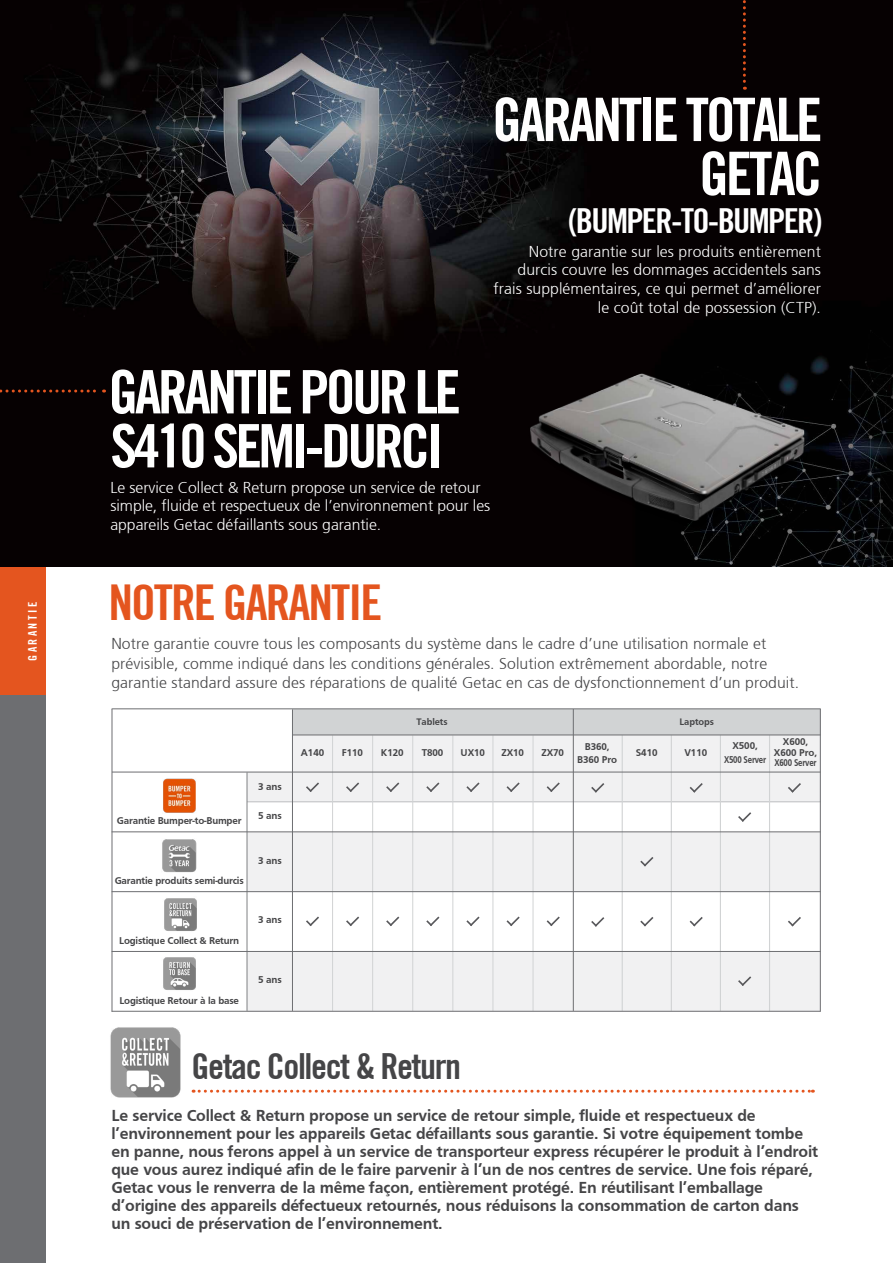
<style>
.page{position:relative;width:893px;height:1263px;background:#fff}
.page>*{position:absolute;margin:0;border:0;box-sizing:border-box;transform-origin:0 0}
.t1{font:700 condensed 60px/54px "Trade Gothic No.20";letter-spacing:-.06em;color:#fff}
.t2{font:700 condensed 49.5px "Trade Gothic No.20";letter-spacing:-.04em;color:#e4551f}
.t3{font:700 condensed 36px "Trade Gothic No.20";letter-spacing:-.04em;color:#454547}
.t4{font:700 condensed 34.5px "Trade Gothic No.20";letter-spacing:-.05em;color:#fff}
.t5{font:700 16.5px/18px "Frutiger";letter-spacing:-.01em;color:#454547}
.t6{font:300 15.75px/18.8px "Frutiger 45";letter-spacing:.005em;color:#fff}
.t7{font:300 15.75px/19.5px "Frutiger 45";letter-spacing:.005em;color:#454547}
.t8{font:700 condensed 12px "Trade Gothic No.20";letter-spacing:.2em;color:#fff}
.t9{font:700 10.2px/13.5px "Frutiger";letter-spacing:-.02em;color:#454547;text-align:center}
.t10{font:700 9.75px "Frutiger";letter-spacing:-.01em;color:#454547}
</style>
<div class="page">
<svg style="left:193px;top:1090px;width:620px;height:3px"></svg>
<div style="left:0;top:695px;width:45px;height:568px;background:#6d6e71"></div>
<div style="left:0;top:567px;width:45px;height:128px;background:#e4551f"></div>
<div style="left:292px;top:709px;width:529px;height:26px;background:#d1d3d4"></div>
<div style="left:292px;top:735px;width:529px;height:37px;background:#f1f1f2"></div>
<div style="left:247px;top:772px;width:574px;height:30px;background:#f1f1f2"></div>
<div style="left:247px;top:832px;width:573px;height:59px;background:#f1f1f2"></div>
<div style="left:247px;top:952px;width:573px;height:60px;background:#f1f1f2"></div>
<hr style="left:247px;top:801px;width:574px;height:1px;background:#bcbec0">
<hr style="left:332px;top:735px;width:1px;height:276px;background:#d1d3d4">
<hr style="left:372px;top:735px;width:1px;height:276px;background:#d1d3d4">
<hr style="left:412px;top:735px;width:1px;height:276px;background:#d1d3d4">
<hr style="left:452px;top:735px;width:1px;height:276px;background:#d1d3d4">
<hr style="left:493px;top:735px;width:1px;height:276px;background:#d1d3d4">
<hr style="left:533px;top:735px;width:1px;height:276px;background:#d1d3d4">
<hr style="left:292px;top:709px;width:1px;height:302px;background:#6d6e71">
<hr style="left:622px;top:735px;width:1px;height:276px;background:#d1d3d4">
<hr style="left:671px;top:735px;width:1px;height:276px;background:#d1d3d4">
<hr style="left:720px;top:735px;width:1px;height:276px;background:#d1d3d4">
<hr style="left:769px;top:735px;width:1px;height:276px;background:#d1d3d4">
<hr style="left:247px;top:772px;width:1px;height:239px;background:#808284">
<svg style="left:306px;top:782px;width:13px;height:10px"></svg>
<svg style="left:346px;top:782px;width:13px;height:10px"></svg>
<svg style="left:386px;top:782px;width:13px;height:10px"></svg>
<svg style="left:426px;top:782px;width:13px;height:10px"></svg>
<svg style="left:466px;top:782px;width:14px;height:10px"></svg>
<svg style="left:506px;top:782px;width:14px;height:10px"></svg>
<svg style="left:547px;top:782px;width:13px;height:10px"></svg>
<svg style="left:591px;top:783px;width:13px;height:10px"></svg>
<svg style="left:690px;top:783px;width:13px;height:10px"></svg>
<svg style="left:788px;top:783px;width:13px;height:10px"></svg>
<svg style="left:738px;top:812px;width:13px;height:10px"></svg>
<svg style="left:640px;top:857px;width:13px;height:9px"></svg>
<svg style="left:738px;top:976px;width:13px;height:10px"></svg>
<svg style="left:306px;top:916px;width:13px;height:10px"></svg>
<svg style="left:346px;top:916px;width:13px;height:10px"></svg>
<svg style="left:386px;top:916px;width:13px;height:10px"></svg>
<svg style="left:426px;top:916px;width:13px;height:10px"></svg>
<svg style="left:466px;top:916px;width:14px;height:10px"></svg>
<svg style="left:506px;top:916px;width:14px;height:10px"></svg>
<svg style="left:547px;top:916px;width:13px;height:10px"></svg>
<svg style="left:591px;top:917px;width:13px;height:10px"></svg>
<svg style="left:640px;top:917px;width:13px;height:9px"></svg>
<svg style="left:690px;top:917px;width:13px;height:9px"></svg>
<svg style="left:788px;top:917px;width:13px;height:9px"></svg>
<img style="left:163px;top:778px;width:33px;height:35px">
<img style="left:162px;top:839px;width:35px;height:34px">
<hr style="left:112px;top:709px;width:1px;height:303px;background:#6d6e71">
<hr style="left:112px;top:891px;width:709px;height:1px;background:#6d6e71">
<hr style="left:112px;top:951px;width:709px;height:1px;background:#6d6e71">
<hr style="left:112px;top:1011px;width:709px;height:1px;background:#6d6e71">
<hr style="left:112px;top:831px;width:709px;height:1px;background:#6d6e71">
<hr style="left:112px;top:772px;width:709px;height:1px;background:#6d6e71">
<hr style="left:820px;top:709px;width:1px;height:302px;background:#6d6e71">
<hr style="left:573px;top:709px;width:1px;height:302px;background:#6d6e71">
<hr style="left:293px;top:735px;width:528px;height:1px;background:#6d6e71">
<hr style="left:112px;top:708px;width:709px;height:1px;background:#6d6e71">
<img style="left:0;top:0;width:893px;height:567px">
<svg style="left:0;top:389px;width:105px;height:3px"></svg>
<svg style="left:743px;top:0;width:3px;height:90px"></svg>
<img style="left:517px;top:341px;width:302px;height:205px">
<img style="left:156px;top:891px;width:48px;height:40px">
<img style="left:163px;top:957px;width:33px;height:33px">
<img style="left:110px;top:1027px;width:71px;height:71px">
<p class="t8" style="left:25px;top:661px;width:60px;rotate:-90deg">GARANTIE</p>
<h1 class="t1" style="left:492px;top:92px;width:332px;text-align:right">GARANTIE TOTALE<br>GETAC</h1>
<h3 class="t4" style="left:568px;top:200px;width:256px">(BUMPER-TO-BUMPER)</h3>
<p class="t6" style="left:493px;top:242px;width:329px;text-align:right">Notre garantie sur les produits entièrement durcis couvre les dommages accidentels sans frais supplémentaires, ce qui permet d’améliorer le coût total de possession (CTP).</p>
<h1 class="t1" style="left:108px;top:365px;width:354px">GARANTIE POUR LE<br>S410 SEMI-DURCI</h1>
<p class="t6" style="left:111px;top:478px;width:381px">Le service Collect &amp; Return propose un service de retour simple, fluide et respectueux de l’environnement pour les appareils Getac défaillants sous garantie.</p>
<h2 class="t2" style="left:108px;top:573px;width:275px">NOTRE GARANTIE</h2>
<p class="t7" style="left:111px;top:634px;width:689px">Notre garantie couvre tous les composants du système dans le cadre d’une utilisation normale et prévisible, comme indiqué dans les conditions générales. Solution extrêmement abordable, notre garantie standard assure des réparations de qualité Getac en cas de dysfonctionnement d’un produit.</p>
<p class="t9" style="left:117px;top:814px;width:126px">Garantie Bumper-to-Bumper</p>
<p class="t9" style="left:115px;top:874px;width:131px">Garantie produits semi-durcis</p>
<p class="t9" style="left:119px;top:934px;width:121px">Logistique Collect &amp; Return</p>
<p class="t9" style="left:119px;top:993px;width:121px">Logistique Retour à la base</p>
<p class="t9" style="left:258px;top:779px;width:25px">3 ans</p>
<p class="t9" style="left:258px;top:808px;width:25px">5 ans</p>
<p class="t9" style="left:258px;top:854px;width:25px">3 ans</p>
<p class="t9" style="left:258px;top:913px;width:25px">3 ans</p>
<p class="t9" style="left:258px;top:973px;width:25px">5 ans</p>
<p class="t10" style="left:416px;top:716px;width:33px">Tablets</p>
<p class="t10" style="left:679px;top:716px;width:36px">Laptops</p>
<p class="t9" style="left:301px;top:746px;width:25px">A140</p>
<p class="t9" style="left:342px;top:746px;width:23px">F110</p>
<p class="t9" style="left:381px;top:746px;width:24px">K120</p>
<p class="t9" style="left:422px;top:746px;width:23px">T800</p>
<p class="t9" style="left:461px;top:746px;width:26px">UX10</p>
<p class="t9" style="left:501px;top:746px;width:24px">ZX10</p>
<p class="t9" style="left:541px;top:746px;width:24px">ZX70</p>
<p class="t9" style="left:577px;top:740px;width:42px">B360,<br>B360 Pro</p>
<p class="t9" style="left:636px;top:746px;width:23px">S410</p>
<p class="t9" style="left:684px;top:746px;width:24px">V110</p>
<p class="t9" style="left:724px;top:739px;width:44px">X500,<br>X500 Server</p>
<p class="t9" style="left:774px;top:736px;width:45px;line-height:10.5px">X600,<br>X600 Pro,<br>X600 Server</p>
<h3 class="t3" style="left:192px;top:1044px;width:271px">Getac Collect &amp; Return</h3>
<p class="t5" style="left:111px;top:1106px;width:708px">Le service Collect &amp; Return propose un service de retour simple, fluide et respectueux de l’environnement pour les appareils Getac défaillants sous garantie. Si votre équipement tombe en panne, nous ferons appel à un service de transporteur express récupérer le produit à l’endroit que vous aurez indiqué afin de le faire parvenir à l’un de nos centres de service. Une fois réparé, Getac vous le renverra de la même façon, entièrement protégé. En réutilisant l’emballage d’origine des appareils défectueux retournés, nous réduisons la consommation de carton dans un souci de préservation de l’environnement.</p>
</div>
